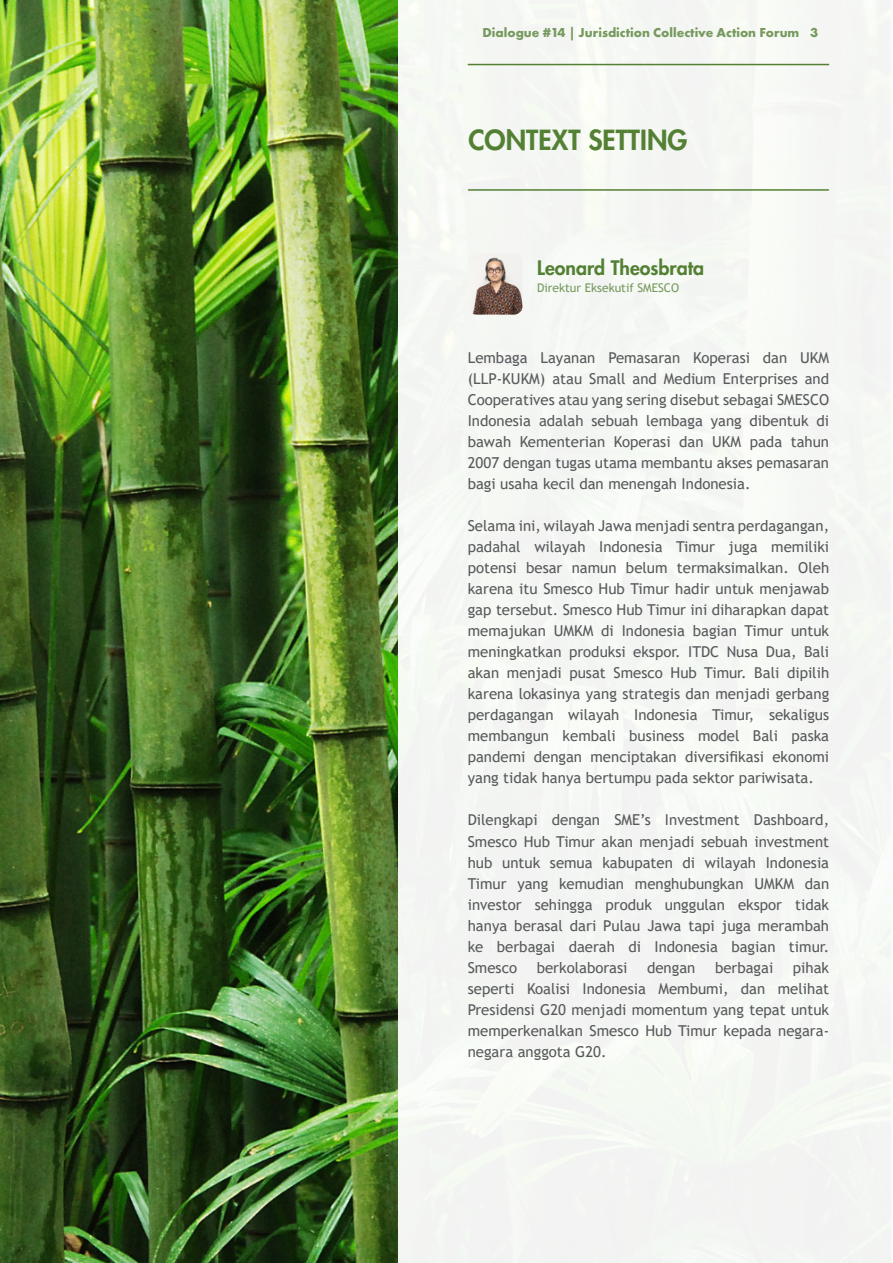
<style>
.page{position:relative;width:893px;height:1263px;background:#fff}
.page>*{position:absolute;margin:0;border:0;box-sizing:border-box;transform-origin:0 0}
.t1{font:800 27px "Futura Std";color:#548034}
.t2{font:800 19.5px "Futura Std";color:#548034}
.t3{font:15px/21px "Trebuchet MS";color:#58595b;text-align:justify}
.t4{font:700 13.5px "Futura PT";color:#76995d}
.t5{font:12px "Trebuchet MS";color:#76995d}
</style>
<div class="page">
<img style="left:0;top:0;width:398px;height:1262px">
<div style="left:398px;top:0;width:495px;height:1263px;background:#f4f6f3"></div>
<hr style="left:468px;top:189px;width:360px;height:2px;background:#548034">
<img style="left:472px;top:257px;width:51px;height:58px">
<hr style="left:468px;top:64px;width:361px;height:1px;background:#548034">
<p class="t4" style="left:482px;top:24px;width:337px">Dialogue #14 | Jurisdiction Collective Action Forum 3</p>
<h1 class="t1" style="left:468px;top:123px;width:221px">CONTEXT SETTING</h1>
<h2 class="t2" style="left:537px;top:255px;width:168px">Leonard Theosbrata</h2>
<p class="t5" style="left:537px;top:280px;width:144px">Direktur Eksekutif SMESCO</p>
<p class="t3" style="left:468px;top:347px;width:363px">Lembaga Layanan Pemasaran Koperasi dan UKM (LLP-KUKM) atau Small and Medium Enterprises and Cooperatives atau yang sering disebut sebagai SMESCO Indonesia adalah sebuah lembaga yang dibentuk di bawah Kementerian Koperasi dan UKM pada tahun 2007 dengan tugas utama membantu akses pemasaran bagi usaha kecil dan menengah Indonesia.</p>
<p class="t3" style="left:468px;top:515px;width:363px">Selama ini, wilayah Jawa menjadi sentra perdagangan, padahal wilayah Indonesia Timur juga memiliki potensi besar namun belum termaksimalkan. Oleh karena itu Smesco Hub Timur hadir untuk menjawab gap tersebut. Smesco Hub Timur ini diharapkan dapat memajukan UMKM di Indonesia bagian Timur untuk meningkatkan produksi ekspor. ITDC Nusa Dua, Bali akan menjadi pusat Smesco Hub Timur. Bali dipilih karena lokasinya yang strategis dan menjadi gerbang perdagangan wilayah Indonesia Timur, sekaligus membangun kembali business model Bali paska pandemi dengan menciptakan diversifikasi ekonomi yang tidak hanya bertumpu pada sektor pariwisata.</p>
<p class="t3" style="left:468px;top:809px;width:363px">Dilengkapi dengan SME’s Investment Dashboard, Smesco Hub Timur akan menjadi sebuah investment hub untuk semua kabupaten di wilayah Indonesia Timur yang kemudian menghubungkan UMKM dan investor sehingga produk unggulan ekspor tidak hanya berasal dari Pulau Jawa tapi juga merambah ke berbagai daerah di Indonesia bagian timur.<br>Smesco</p>
<p class="t3" style="left:468px;top:956px;width:363px;text-indent:325px">pihak seperti Koalisi Indonesia Membumi, dan melihat Presidensi G20 menjadi momentum yang tepat untuk memperkenalkan Smesco Hub Timur kepada negara&shy;negara anggota G20.</p>
<p class="t3" style="left:537px;top:956px;width:92px">berkolaborasi</p>
<p class="t3" style="left:647px;top:956px;width:50px">dengan</p>
<p class="t3" style="left:715px;top:956px;width:60px">berbagai</p>
</div>
